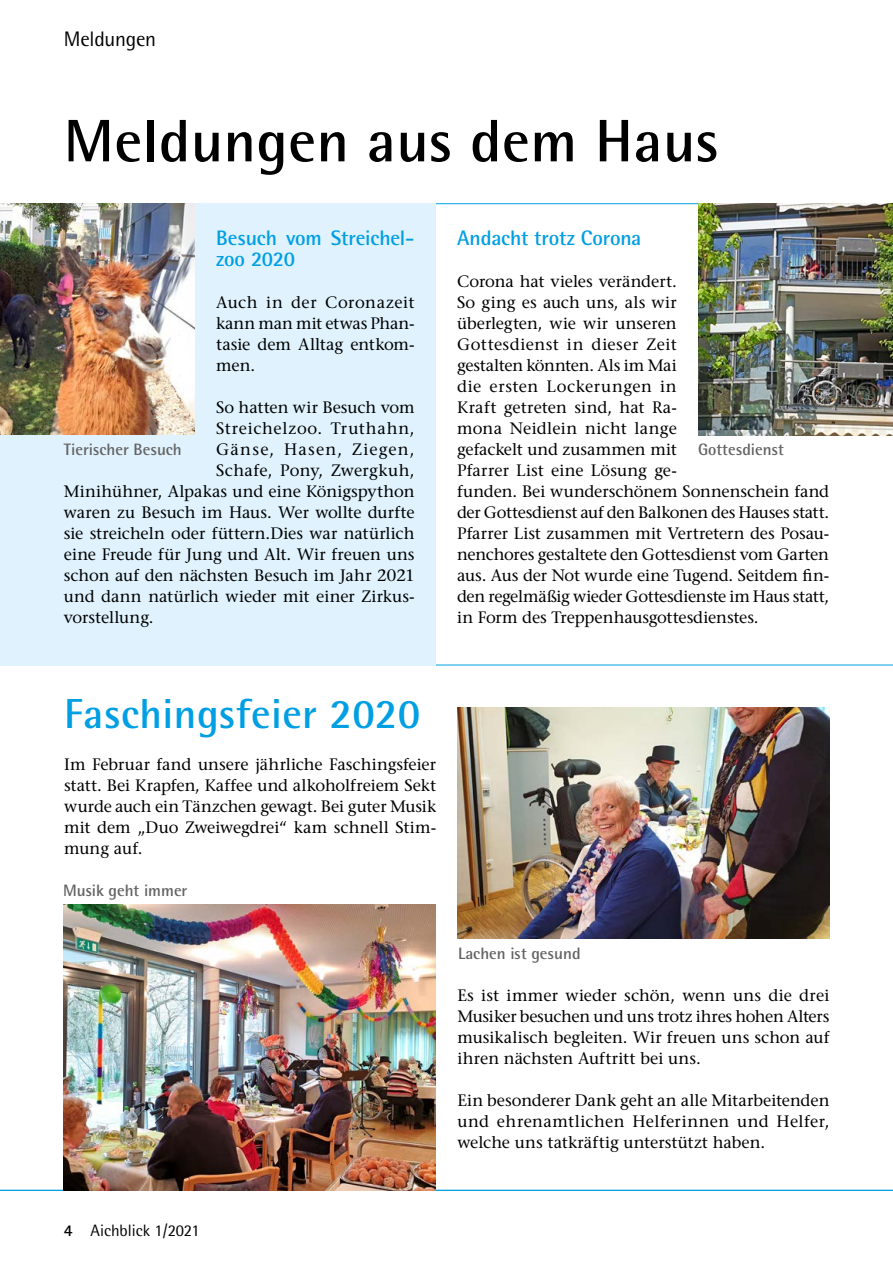
<style>
.page{position:relative;width:893px;height:1263px;background:#fff}
.page>*{position:absolute;margin:0;border:0;box-sizing:border-box;transform-origin:0 0}
.t1{font:700 60px "Agfa Rotis Semisans";letter-spacing:.01em;color:#000}
.t2{font:700 42px "Agfa Rotis Semisans";letter-spacing:.01em;color:#009fe3}
.t3{font:700 21px/21px "Agfa Rotis Semisans";letter-spacing:-.005em;color:#009fe3}
.t4{font:21px "Agfa Rotis Semisans";letter-spacing:-.015em;color:#000}
.t5{font:16.5px/21px "Stone Serif";color:#000;text-align:justify}
.t6{font:700 16.5px "Agfa Rotis Semisans";color:#646363}
.t7{font:16.5px "Stone Serif";letter-spacing:.045em;color:#000}
.t8{font:16.5px "Stone Serif";letter-spacing:.02em;color:#000}
.t9{font:16.5px "Stone Serif";letter-spacing:.075em;color:#000}
.t10{font:16.5px "Agfa Rotis Semisans";color:#000}
.s1{font-weight:700}
</style>
<div class="page">
<hr style="left:0;top:203px;width:893px;height:1px;background:#009fe3">
<hr style="left:0;top:1190px;width:893px;height:1px;background:#009fe3">
<hr style="left:0;top:665px;width:893px;height:1px;background:#009fe3">
<div style="left:0;top:203px;width:436px;height:462px;background:#dff2fd"></div>
<img style="left:0;top:203px;width:195px;height:231px">
<img style="left:698px;top:203px;width:195px;height:232px">
<img style="left:64px;top:904px;width:372px;height:287px">
<img style="left:458px;top:707px;width:371px;height:231px">
<p class="t4" style="left:64px;top:26px;width:94px">Meldungen</p>
<h1 class="t1" style="left:64px;top:104px;width:657px">Meldungen aus dem Haus</h1>
<p class="t3" style="left:216px;top:227px;width:200px">Besuch vom Streichel&shy;zoo 2020</p>
<p class="t5" style="left:216px;top:292px;width:200px">Auch in der Coronazeit kann man mit etwas Phan&shy;tasie dem Alltag entkom&shy;men.</p>
<p class="t5" style="left:216px;top:397px;width:200px">So hatten wir Besuch vom</p>
<p class="t7" style="left:216px;top:419px;width:200px">Streichelzoo. Truthahn,</p>
<p class="t9" style="left:216px;top:440px;width:200px">Gänse, Hasen, Ziegen,</p>
<p class="t8" style="left:216px;top:461px;width:200px">Schafe, Pony, Zwergkuh,</p>
<p class="t5" style="left:64px;top:481px;width:352px">Minihühner, Alpakas und eine Königspython</p>
<p class="t5" style="left:64px;top:502px;width:352px">waren zu Besuch im Haus. Wer wollte durfte</p>
<p class="t5" style="left:64px;top:523px;width:352px">sie streicheln oder füttern.Dies war natürlich</p>
<p class="t5" style="left:64px;top:544px;width:352px">eine Freude für Jung und Alt. Wir freuen uns</p>
<p class="t5" style="left:64px;top:565px;width:352px">schon auf den nächsten Besuch im Jahr 2021</p>
<p class="t5" style="left:64px;top:586px;width:352px">und dann natürlich wieder mit einer Zirkus-</p>
<p class="t5" style="left:64px;top:607px;width:91px">vorstellung.</p>
<p class="t6" style="left:64px;top:440px;width:119px">Tierischer Besuch</p>
<p class="t3" style="left:457px;top:227px;width:186px">Andacht trotz Corona</p>
<p class="t5" style="left:457px;top:271px;width:374px;text-align:left">Corona hat vieles verändert.<br>So ging es auch uns, als wir<br>überlegten, wie wir unseren<br>Gottesdienst in dieser Zeit<br>gestalten könnten. Als im Mai<br>die ersten Lockerungen in<br>Kraft getreten sind, hat Ra-<br>mona Neidlein nicht lange<br>gefackelt und zusammen mit<br>Pfarrer List eine Lösung ge-<br>funden. Bei wunderschönem Sonnenschein fand der Gottesdienst auf den Balkonen des Hauses statt.<br>Pfarrer List zusammen mit Vertretern des Posau&shy;nenchores gestaltete den Gottesdienst vom Garten aus. Aus der Not wurde eine Tugend. Seitdem fin&shy;den regelmäßig wieder Gottesdienste im Haus statt, in Form des Treppenhausgottesdienstes.</p>
<p class="t6" style="left:698px;top:440px;width:87px">Gottesdienst</p>
<h2 class="t2" style="left:64px;top:688px;width:358px">Faschingsfeier 2020</h2>
<p class="t5" style="left:64px;top:754px;width:374px">Im Februar fand unsere jährliche Faschingsfeier statt. Bei Krapfen, Kaffee und alkoholfreiem Sekt wurde auch ein Tänzchen gewagt. Bei guter Musik mit dem „Duo Zweiwegdrei“ kam schnell Stim&shy;mung auf.</p>
<p class="t6" style="left:63px;top:881px;width:126px">Musik geht immer</p>
<p class="t6" style="left:458px;top:944px;width:124px">Lachen ist gesund</p>
<p class="t5" style="left:457px;top:985px;width:374px">Es ist immer wieder schön, wenn uns die drei Musiker besuchen und uns trotz ihres hohen Alters musikalisch begleiten. Wir freuen uns schon auf ihren nächsten Auftritt bei uns.</p>
<p class="t5" style="left:457px;top:1090px;width:374px">Ein besonderer Dank geht an alle Mitarbeitenden und ehrenamtlichen Helferinnen und Helfer, welche uns tatkräftig unterstützt haben.</p>
<p class="t10" style="left:64px;top:1221px;width:138px"><span class="s1">4</span> Aichblick 1/2021</p>
</div>
